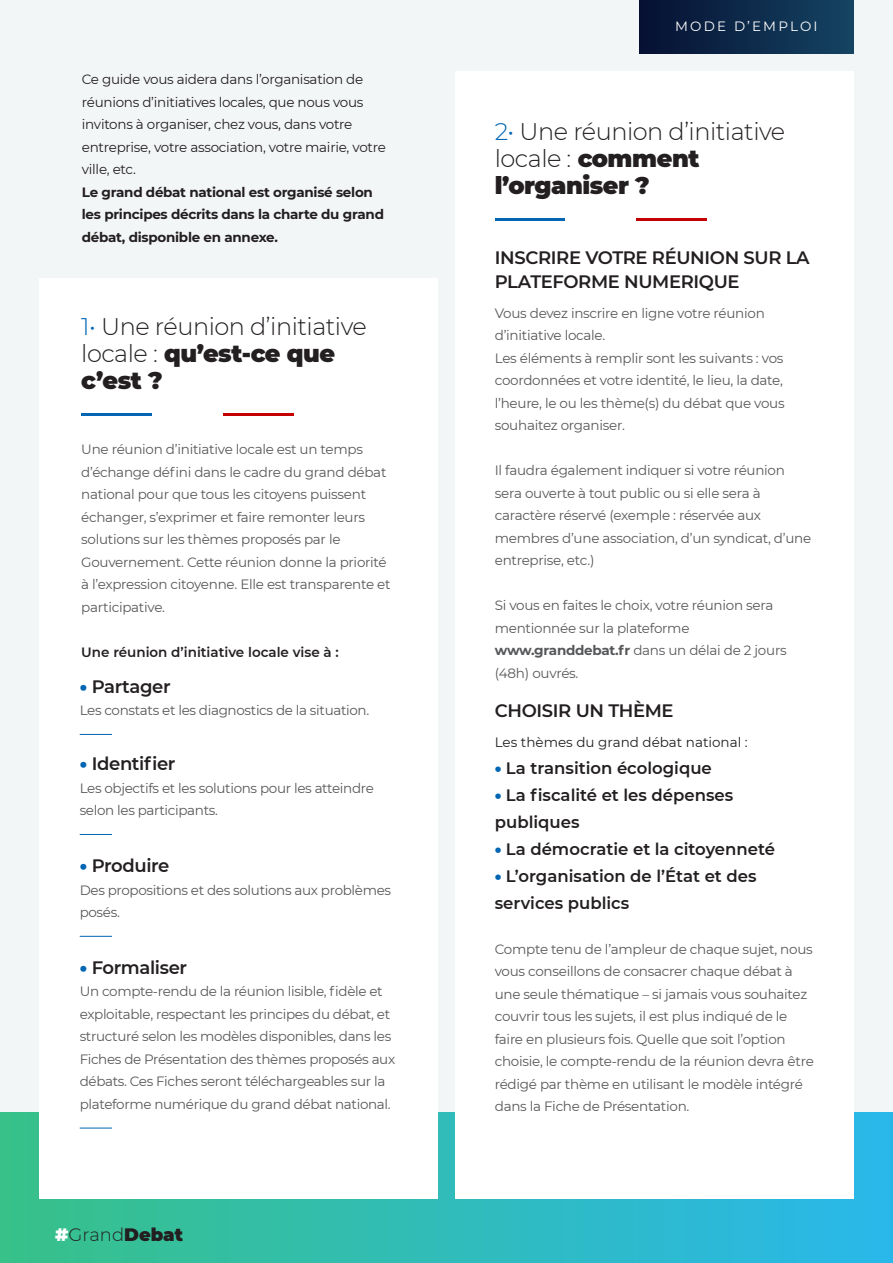
<style>
.page{position:relative;width:893px;height:1263px;background:#f3f6f7}
.page>*{position:absolute;margin:0;border:0;box-sizing:border-box;transform-origin:0 0}
.t1{font:300 24px/27px "Montserrat";letter-spacing:-.02em;color:#231f20}
.t2{font:600 18px/24px "Montserrat";letter-spacing:-.02em;color:#231f20}
.t3{font:300 18px "Montserrat";color:#231f20}
.t4{font:600 16.5px/27px "Montserrat";color:#231f20}
.t5{font:13.5px/22.5px "Montserrat";letter-spacing:-.02em;color:#57585a}
.t6{font:13.5px/22.5px "Montserrat";letter-spacing:-.02em;color:#231f20}
.t7{font:700 13.5px/22.5px "Montserrat";letter-spacing:-.02em;color:#231f20}
.t8{font:600 13.5px "Montserrat";color:#231f20}
.t9{font:13.5px "Montserrat";color:#231f20}
.t10{font:13.5px "Montserrat";letter-spacing:.16em;color:#fff}
.s1{color:#0066b3}
.s2{font-weight:900}
.s3{font-weight:900;color:#0066b3}
.s4{font-weight:900;color:#fff}
.s5{font-weight:700}
</style>
<div class="page">
<div style="left:639px;top:0;width:215px;height:53px;background:linear-gradient(to right,#061032,#154463)"></div>
<div style="left:0;top:1112px;width:893px;height:151px;background:linear-gradient(to right,#3dc38b,#2fb9ec)"></div>
<div style="left:39px;top:71px;width:398px;height:1127px;background:#fff"></div>
<div style="left:455px;top:71px;width:399px;height:1127px;background:#fff"></div>
<hr style="left:81px;top:413px;width:71px;height:3px;background:#0066b3">
<hr style="left:223px;top:413px;width:70px;height:3px;background:#c40000">
<hr style="left:495px;top:219px;width:70px;height:2px;background:#0066b3">
<hr style="left:636px;top:219px;width:71px;height:2px;background:#c40000">
<div style="left:39px;top:71px;width:398px;height:207px;background:#f3f6f7"></div>
<hr style="left:80px;top:734px;width:32px;height:1px;background:#0066b3">
<hr style="left:80px;top:834px;width:32px;height:1px;background:#0066b3">
<hr style="left:80px;top:1128px;width:32px;height:1px;background:#0066b3">
<hr style="left:80px;top:936px;width:32px;height:1px;background:#0066b3">
<p class="t6" style="left:82px;top:68px;width:305px">Ce guide vous aidera dans l’organisation de réunions d’initiatives locales, que nous vous invitons à organiser, chez vous, dans votre entreprise, votre association, votre mairie, votre ville, etc.</p>
<p class="t7" style="left:82px;top:180px;width:304px">Le grand débat national est organisé selon les principes décrits dans la charte du grand débat, disponible en annexe.</p>
<p class="t1" style="left:81px;top:312px;width:287px"><span class="s1">1•</span> Une réunion d’initiative locale : <span class="s2">qu’est-ce que c’est ?</span></p>
<p class="t5" style="left:81px;top:437px;width:311px">Une réunion d’initiative locale est un temps d’échange défini dans le cadre du grand débat national pour que tous les citoyens puissent échanger, s’exprimer et faire remonter leurs solutions sur les thèmes proposés par le Gouvernement. Cette réunion donne la priorité à l’expression citoyenne. Elle est transparente et participative.</p>
<p class="t8" style="left:81px;top:642px;width:259px">Une réunion d’initiative locale vise à :</p>
<p class="t2" style="left:80px;top:674px;width:92px"><span class="s3">•</span> Partager</p>
<p class="t5" style="left:80px;top:699px;width:291px">Les constats et les diagnostics de la situation.</p>
<p class="t2" style="left:80px;top:751px;width:97px"><span class="s3">•</span> Identifier</p>
<p class="t5" style="left:80px;top:776px;width:296px">Les objectifs et les solutions pour les atteindre selon les participants.</p>
<p class="t2" style="left:80px;top:853px;width:91px"><span class="s3">•</span> Produire</p>
<p class="t5" style="left:80px;top:878px;width:313px">Des propositions et des solutions aux problèmes posés.</p>
<p class="t2" style="left:80px;top:955px;width:109px"><span class="s3">•</span> Formaliser</p>
<p class="t5" style="left:80px;top:980px;width:317px">Un compte-rendu de la réunion lisible, fidèle et exploitable, respectant les principes du débat, et structuré selon les modèles disponibles, dans les Fiches de Présentation des thèmes proposés aux débats. Ces Fiches seront téléchargeables sur la plateforme numérique du grand débat national.</p>
<p class="t3" style="left:55px;top:1222px;width:129px"><span class="s4">#</span>Grand<span class="s2">Debat</span></p>
<p class="t10" style="left:675px;top:17px;width:144px">MODE D’EMPLOI</p>
<p class="t1" style="left:495px;top:117px;width:292px"><span class="s1">2•</span> Une réunion d’initiative locale : <span class="s2">comment l’organiser ?</span></p>
<p class="t2" style="left:495px;top:245px;width:316px">INSCRIRE VOTRE RÉUNION SUR LA<br>PLATEFORME NUMERIQUE</p>
<p class="t5" style="left:495px;top:301px;width:271px">Vous devez inscrire en ligne votre réunion d’initiative locale.</p>
<p class="t5" style="left:495px;top:346px;width:291px">Les éléments à remplir sont les suivants : vos coordonnées et votre identité, le lieu, la date, l’heure, le ou les thème(s) du débat que vous souhaitez organiser.</p>
<p class="t5" style="left:495px;top:459px;width:318px">Il faudra également indiquer si votre réunion sera ouverte à tout public ou si elle sera à caractère réservé (exemple : réservée aux membres d’une association, d’un syndicat, d’une entreprise, etc.)</p>
<p class="t5" style="left:495px;top:594px;width:280px">Si vous en faites le choix, votre réunion sera mentionnée sur la plateforme</p>
<p class="t5" style="left:495px;top:639px;width:293px"><span class="s5">www.granddebat.fr</span> dans un délai de 2 jours (48h) ouvrés.</p>
<p class="t2" style="left:495px;top:698px;width:180px">CHOISIR UN THÈME</p>
<p class="t9" style="left:495px;top:733px;width:254px">Les thèmes du grand débat national :</p>
<p class="t4" style="left:495px;top:754px;width:219px"><span class="s3">•</span> La transition écologique</p>
<p class="t4" style="left:495px;top:781px;width:240px"><span class="s3">•</span> La fiscalité et les dépenses publiques</p>
<p class="t4" style="left:495px;top:835px;width:282px"><span class="s3">•</span> La démocratie et la citoyenneté</p>
<p class="t4" style="left:495px;top:862px;width:263px"><span class="s3">•</span> L’organisation de l’État et des services publics</p>
<p class="t5" style="left:495px;top:937px;width:321px">Compte tenu de l’ampleur de chaque sujet, nous vous conseillons de consacrer chaque débat à une seule thématique – si jamais vous souhaitez couvrir tous les sujets, il est plus indiqué de le faire en plusieurs fois. Quelle que soit l’option choisie, le compte-rendu de la réunion devra être rédigé par thème en utilisant le modèle intégré dans la Fiche de Présentation.</p>
</div>
